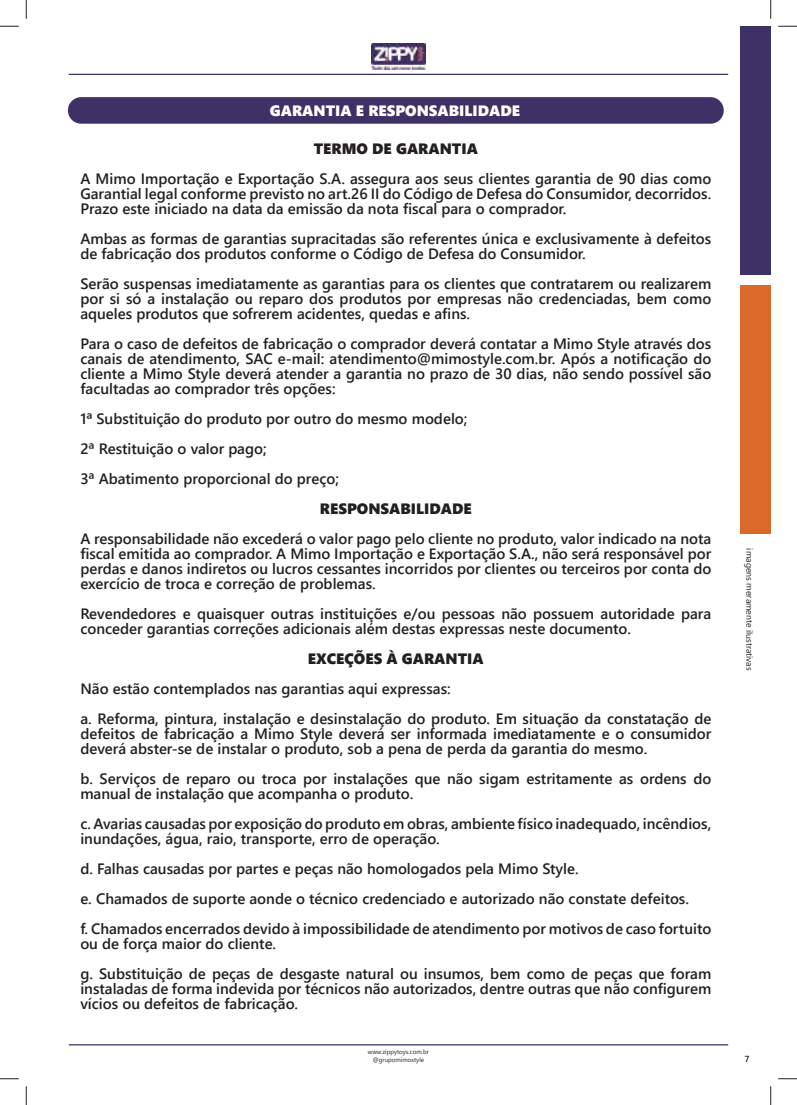
<style>
.page{position:relative;width:797px;height:1105px;background:#fff}
.page>*{position:absolute;margin:0;border:0;box-sizing:border-box;transform-origin:0 0}
.t1{font:600 15px/15px "Segoe UI";color:#241f1f}
.t2{font:15px "Segoe UI Black";color:#241f1f}
.t3{font:15px "Segoe UI Black";color:#fff}
.t4{font:8.75px "Segoe UI";color:#241f1f}
.t5{font:600 8.75px "Segoe UI";color:#241f1f}
.t6{font:6.25px/7.5px "Segoe UI";color:#241f1f;text-align:center}
</style>
<div class="page">
<div style="left:68px;top:97px;width:655px;height:27px;background:#3d3166;border-radius:13px"></div>
<img style="left:371px;top:44px;width:54px;height:26px">
<hr style="left:69px;top:74px;width:659px;height:1px;background:#3d3166">
<div style="left:740px;top:26px;width:30px;height:249px;background:#3d3166"></div>
<div style="left:740px;top:285px;width:30px;height:249px;background:#da6a29"></div>
<hr style="left:69px;top:1044px;width:659px;height:1px;background:#3d3166">
<svg style="left:0;top:25px;width:19px;height:2px"></svg>
<svg style="left:778px;top:25px;width:19px;height:2px"></svg>
<svg style="left:0;top:1078px;width:19px;height:1px"></svg>
<svg style="left:778px;top:1078px;width:19px;height:1px"></svg>
<svg style="left:25px;top:0;width:2px;height:19px"></svg>
<svg style="left:25px;top:1086px;width:2px;height:19px"></svg>
<svg style="left:770px;top:0;width:1px;height:19px"></svg>
<svg style="left:770px;top:1086px;width:1px;height:19px"></svg>
<p class="t3" style="left:270px;top:100px;width:252px">GARANTIA E RESPONSABILIDADE</p>
<p class="t2" style="left:314px;top:138px;width:166px">TERMO DE GARANTIA</p>
<p class="t1" style="left:80px;top:170px;width:632px;text-align:justify">A Mimo Importação e Exportação S.A. assegura aos seus clientes garantia de 90 dias como Garantial legal conforme previsto no art.26 II do Código de Defesa do Consumidor, decorridos.<br>Prazo este iniciado na data da emissão da nota fiscal para o comprador.</p>
<p class="t1" style="left:80px;top:230px;width:632px">Ambas as formas de garantias supracitadas são referentes única e exclusivamente à defeitos de fabricação dos produtos conforme o Código de Defesa do Consumidor.</p>
<p class="t1" style="left:80px;top:275px;width:632px;text-align:justify">Serão suspensas imediatamente as garantias para os clientes que contratarem ou realizarem por si só a instalação ou reparo dos produtos por empresas não credenciadas, bem como aqueles produtos que sofrerem acidentes, quedas e afins.</p>
<p class="t1" style="left:80px;top:335px;width:632px;text-align:justify">Para o caso de defeitos de fabricação o comprador deverá contatar a Mimo Style através dos canais de atendimento, SAC e-mail: atendimento@mimostyle.com.br. Após a notificação do cliente a Mimo Style deverá atender a garantia no prazo de 30 dias, não sendo possível são facultadas ao comprador três opções:</p>
<p class="t1" style="left:80px;top:403px;width:388px;line-height:30px">1ª Substituição do produto por outro do mesmo modelo;<br>2ª Restituição o valor pago;<br>3ª Abatimento proporcional do preço;</p>
<p class="t2" style="left:320px;top:498px;width:153px">RESPONSABILIDADE</p>
<p class="t1" style="left:80px;top:530px;width:632px;text-align:justify">A responsabilidade não excederá o valor pago pelo cliente no produto, valor indicado na nota fiscal emitida ao comprador. A Mimo Importação e Exportação S.A., não será responsável por perdas e danos indiretos ou lucros cessantes incorridos por clientes ou terceiros por conta do exercício de troca e correção de problemas.</p>
<p class="t1" style="left:80px;top:605px;width:632px">Revendedores e quaisquer outras instituições e/ou pessoas não possuem autoridade para conceder garantias correções adicionais além destas expressas neste documento.</p>
<p class="t2" style="left:308px;top:648px;width:177px">EXCEÇÕES À GARANTIA</p>
<p class="t1" style="left:80px;top:673px;width:632px;line-height:30px">Não estão contemplados nas garantias aqui expressas:<br>a. Reforma, pintura, instalação e desinstalação do produto. Em situação da constatação de</p>
<p class="t1" style="left:80px;top:725px;width:632px">defeitos de fabricação a Mimo Style deverá ser informada imediatamente e o consumidor deverá abster-se de instalar o produto, sob a pena de perda da garantia do mesmo.</p>
<p class="t1" style="left:80px;top:770px;width:632px">b. Serviços de reparo ou troca por instalações que não sigam estritamente as ordens do manual de instalação que acompanha o produto.</p>
<p class="t1" style="left:80px;top:815px;width:632px">c. Avarias causadas por exposição do produto em obras, ambiente físico inadequado, incêndios, inundações, água, raio, transporte, erro de operação.</p>
<p class="t1" style="left:80px;top:853px;width:632px;line-height:30px">d. Falhas causadas por partes e peças não homologados pela Mimo Style.<br>e. Chamados de suporte aonde o técnico credenciado e autorizado não constate defeitos.<br>f. Chamados encerrados devido à impossibilidade de atendimento por motivos de caso fortuito</p>
<p class="t1" style="left:80px;top:928px;width:632px;line-height:30px">ou de força maior do cliente.<br>g. Substituição de peças de desgaste natural ou insumos, bem como de peças que foram</p>
<p class="t1" style="left:80px;top:980px;width:632px">instaladas de forma indevida por técnicos não autorizados, dentre outras que não configurem vícios ou defeitos de fabricação.</p>
<p class="t6" style="left:368px;top:1048px;width:63px">www.zippytoys.com.br @grupomimostyle</p>
<p class="t4" style="left:755px;top:548px;width:124px;rotate:90deg">imagens meramente ilustrativas</p>
<p class="t5" style="left:744px;top:1051px;width:6px">7</p>
</div>
